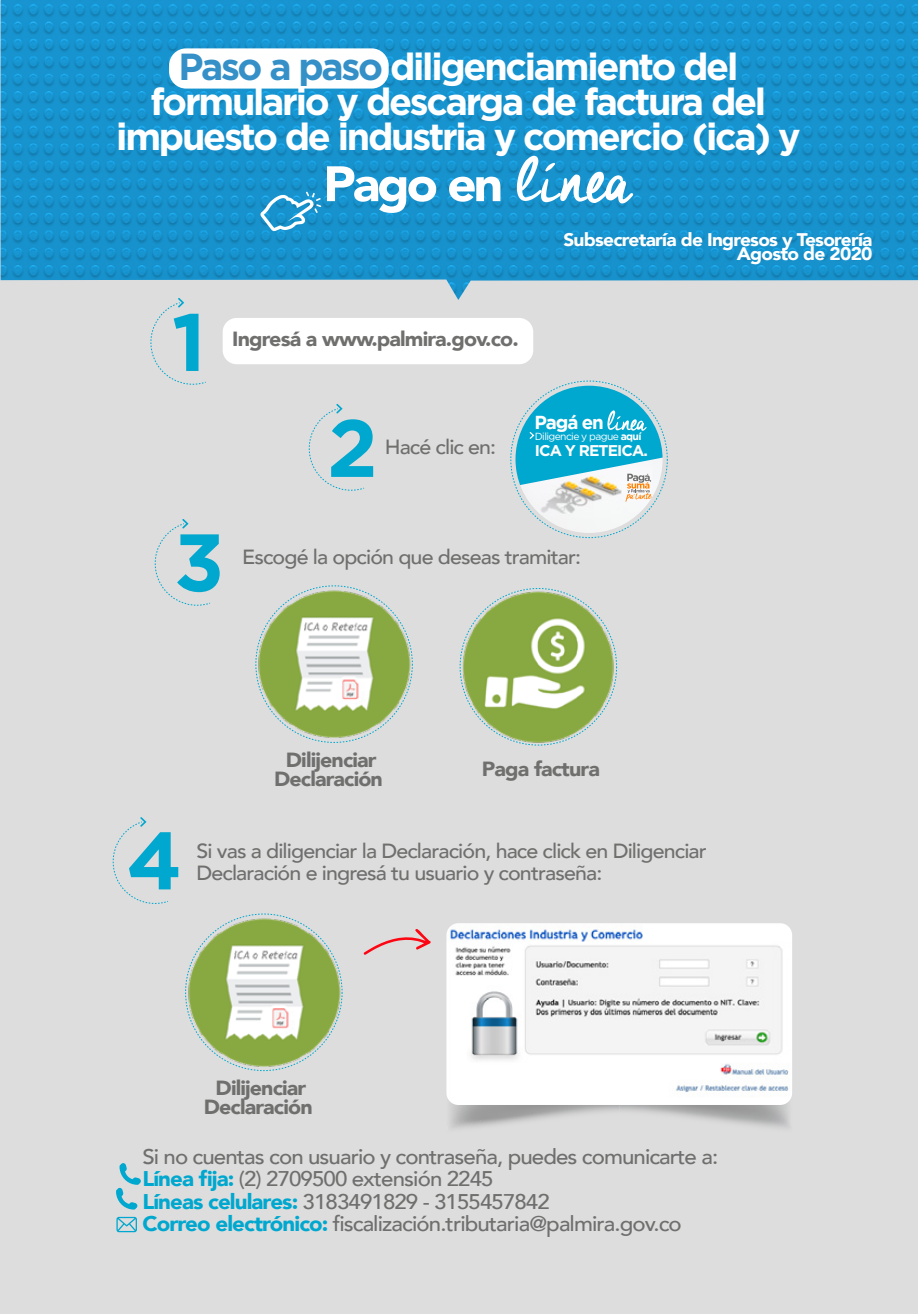
<style>
.page{position:relative;width:918px;height:1314px;background:#fff}
.page>*{position:absolute;margin:0;border:0;box-sizing:border-box;transform-origin:0 0}
.t1{font:700 81.15px "Gotham";color:#00a7ce}
.t2{font:700 37.65px/34.7px "Gotham";letter-spacing:-.06em;color:#fff;text-align:center}
.t3{font:500 21.3px/22.4px "Avenir";letter-spacing:-.04em;color:#6f6f6e;scale:1.05 1}
.t4{font:500 20.4px "Avenir";letter-spacing:-.04em;color:#6f6f6e;scale:1.05 1}
.t5{font:900 20.4px/18.6px "Avenir";letter-spacing:-.04em;color:#6f6f6e;text-align:center;scale:1.05 1}
.t6{font:700 18.75px "Gotham";letter-spacing:-.06em;color:#fff}
.t7{font:900 18.3px/13.8px "Avenir";letter-spacing:-.04em;color:#fff;text-align:right;scale:1.05 1}
.t8{font:700 15.6px "Gotham";letter-spacing:-.06em;color:#fff}
.t9{font:10.35px "Gotham";letter-spacing:-.06em;color:#fff}
.s1{color:#3590c8}
.s2{font-weight:700}
.s3{font-weight:900;color:#00a7ce}
</style>
<div class="page">
<div style="left:0;top:2px;width:918px;height:1311px;background:#ddd"></div>
<svg style="left:364px;top:929px;width:67px;height:25px"></svg>
<div style="left:223px;top:318px;width:310px;height:46px;background:#fff;border-radius:14px"></div>
<img style="left:1px;top:0;width:917px;height:300px">
<svg style="left:517px;top:156px;width:116px;height:47px;background:#5fb3dc"></svg>
<svg style="left:327px;top:166px;width:109px;height:47px;background:#74bcdf"></svg>
<svg style="left:449px;top:177px;width:51px;height:25px"></svg>
<svg style="left:260px;top:192px;width:61px;height:39px;background:#48a8d6"></svg>
<svg style="left:145px;top:298px;width:62px;height:87px"></svg>
<svg style="left:154px;top:519px;width:56px;height:87px"></svg>
<svg style="left:112px;top:817px;width:56px;height:87px"></svg>
<svg style="left:308px;top:404px;width:57px;height:87px"></svg>
<svg style="left:515px;top:385px;width:148px;height:148px"></svg>
<img style="left:256px;top:588px;width:156px;height:152px">
<img style="left:461px;top:589px;width:155px;height:155px">
<img style="left:186px;top:916px;width:156px;height:152px">
<svg style="left:450px;top:1104px;width:340px;height:24px"></svg>
<img style="left:446px;top:923px;width:346px;height:181px">
<div style="left:169px;top:48px;width:220px;height:41px;background:#fff;border-radius:17px"></div>
<svg style="left:116px;top:1216px;width:21px;height:15px"></svg>
<svg style="left:116px;top:1163px;width:25px;height:46px"></svg>
<h2 class="t2" style="left:116px;top:50px;width:686px"><span class="s1">Paso a paso</span> diligenciamiento del formulario y descarga de factura del impuesto de industria y comercio (ica) y</h2>
<h1 class="t1" style="left:172px;top:288px;width:36px">1</h1>
<p class="t7" style="left:563px;top:232px;width:296px">Subsecretaría de Ingresos y Tesorería<br>Agosto de 2020</p>
<p class="t5" style="left:232px;top:329px;width:274px">Ingresá a www.palmira.gov.co.</p>
<h1 class="t1" style="left:327px;top:394px;width:52px">2</h1>
<p class="t4" style="left:385px;top:429px;width:108px">Hacé clic en:</p>
<p class="t6" style="left:534px;top:411px;width:71px">Pagá en</p>
<p class="t8" style="left:535px;top:440px;width:114px">ICA Y RETEICA.</p>
<p class="t9" style="left:535px;top:430px;width:108px">Diligencie y pague <span class="s2">aquí</span></p>
<h1 class="t1" style="left:174px;top:508px;width:52px">3</h1>
<p class="t4" style="left:242px;top:539px;width:324px">Escogé la opción que deseas tramitar:</p>
<p class="t5" style="left:274px;top:750px;width:105px">Dilijenciar<br>Declaración</p>
<p class="t5" style="left:482px;top:758px;width:114px">Paga factura</p>
<h1 class="t1" style="left:126px;top:806px;width:57px">4</h1>
<p class="t4" style="left:196px;top:833px;width:488px">Si vas a diligenciar la Declaración, hace click en Diligenciar</p>
<p class="t4" style="left:196px;top:854px;width:388px">Declaración e ingresá tu usuario y contraseña:</p>
<p class="t5" style="left:204px;top:1078px;width:105px">Dilijenciar<br>Declaración</p>
<p class="t3" style="left:142px;top:1143px;width:550px">Si no cuentas con usuario y contraseña, puedes comunicarte a:<br><span class="s3">Línea fija:</span> (2) 2709500 extensión 2245<br><span class="s3">Líneas celulares:</span> 3183491829 - 3155457842<br><span class="s3">Correo electrónico:</span> fiscalización.tributaria@palmira.gov.co</p>
</div>
